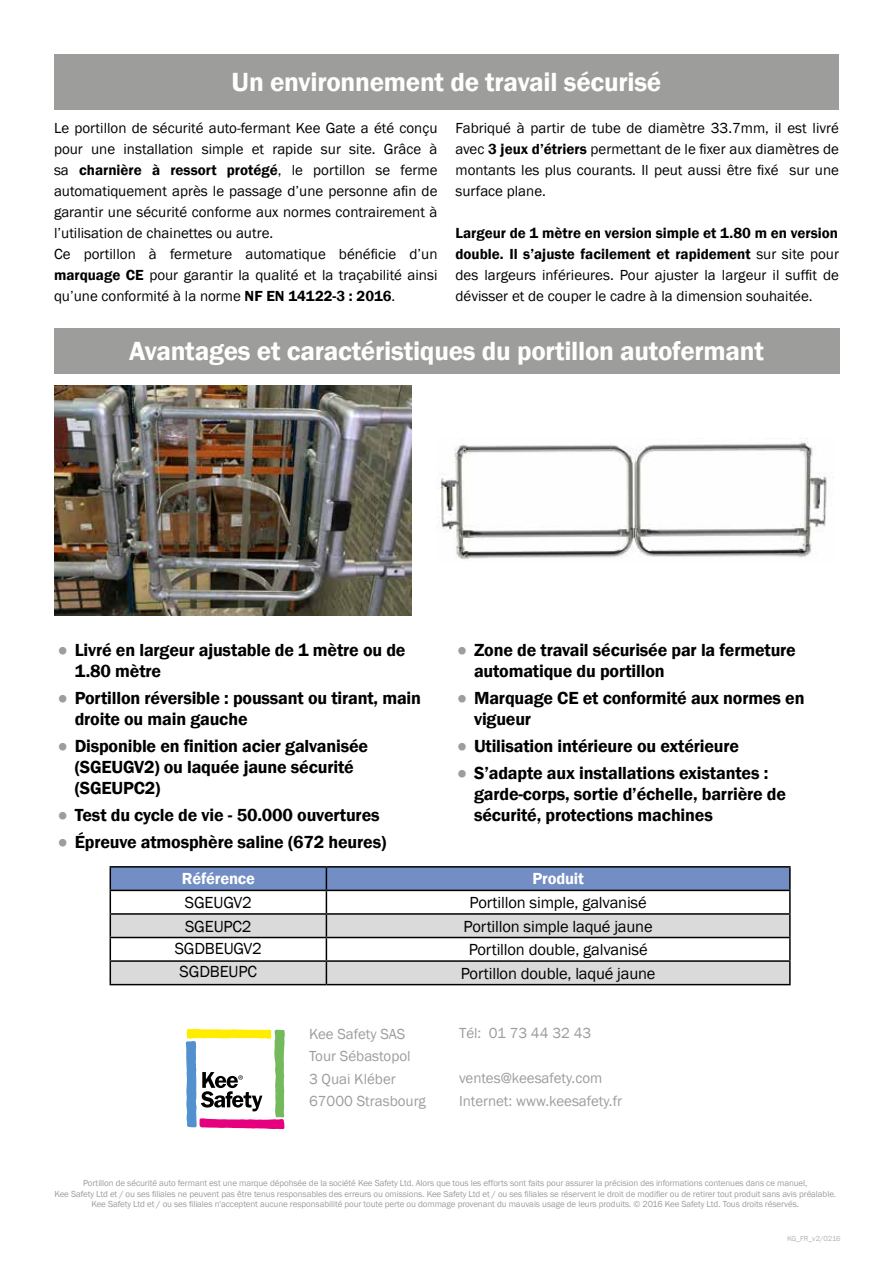
<style>
.page{position:relative;width:893px;height:1263px;background:#fff}
.page>*{position:absolute;margin:0;border:0;box-sizing:border-box;transform-origin:0 0}
.t1{font:600 27px "Franklin Gothic";letter-spacing:-.01em;color:#fff}
.t2{font:600 18px/21px "Franklin Gothic";letter-spacing:-.01em;color:#000}
.t3{font:16.5px "Franklin Gothic";letter-spacing:-.01em;color:#000}
.t4{font:600 16.5px "Franklin Gothic";letter-spacing:-.01em;color:#fff}
.t5{font:15px/21px "Franklin Gothic";color:#000;text-align:justify}
.t6{font:15px/22.5px "Franklin Gothic";color:#9d9d9c}
.t7{font:9px/10.5px "Franklin Gothic";letter-spacing:-.01em;color:#9d9d9c;text-align:center}
.t8{font:7.5px "Franklin Gothic";letter-spacing:-.015em;color:#b3b2b2}
.s1{font-weight:600}
.s2{font-size:27px;color:#9d9d9c}
</style>
<div class="page">
<div style="left:54px;top:54px;width:785px;height:55px;background:#9d9d9c"></div>
<div style="left:54px;top:328px;width:785px;height:46px;background:#9d9d9c"></div>
<img style="left:54px;top:385px;width:357px;height:231px">
<hr style="left:110px;top:866px;width:216px;height:1px;background:#000">
<hr style="left:326px;top:866px;width:465px;height:1px;background:#000">
<hr style="left:789px;top:867px;width:2px;height:23px;background:#000">
<hr style="left:326px;top:890px;width:465px;height:1px;background:#000">
<hr style="left:789px;top:891px;width:2px;height:22px;background:#000">
<hr style="left:326px;top:913px;width:465px;height:2px;background:#000">
<hr style="left:789px;top:915px;width:2px;height:22px;background:#000">
<hr style="left:326px;top:937px;width:465px;height:1px;background:#000">
<hr style="left:789px;top:938px;width:2px;height:22px;background:#000">
<hr style="left:326px;top:960px;width:465px;height:2px;background:#000">
<svg style="left:110px;top:867px;width:680px;height:117px"></svg>
<hr style="left:789px;top:962px;width:2px;height:22px;background:#000">
<hr style="left:110px;top:984px;width:216px;height:1px;background:#000">
<hr style="left:326px;top:984px;width:465px;height:1px;background:#000">
<img style="left:438px;top:438px;width:389px;height:121px">
<svg style="left:186px;top:1029px;width:99px;height:100px"></svg>
<h1 class="t1" style="left:232px;top:65px;width:431px">Un environnement de travail sécurisé</h1>
<p class="t5" style="left:54px;top:118px;width:385px;text-align:left">Le portillon de sécurité auto-fermant Kee Gate a été conçu pour une installation simple et rapide sur site. Grâce à sa <span class="s1">charnière à ressort protégé</span>, le portillon se ferme automatiquement après le passage d’une personne afin de garantir une sécurité conforme aux normes contrairement à l’utilisation de chainettes ou autre.<br>Ce portillon à fermeture automatique bénéficie d’un <span class="s1">marquage CE</span> pour garantir la qualité et la traçabilité ainsi qu’une conformité à la norme <span class="s1">NF EN 14122-3 : 2016</span>.</p>
<p class="t5" style="left:455px;top:118px;width:385px">Fabriqué à partir de tube de diamètre 33.7mm, il est livré avec <span class="s1">3 jeux d’étriers</span> permettant de le fixer aux diamètres de montants les plus courants. Il peut aussi être fixé sur une surface plane.</p>
<p class="t5" style="left:455px;top:223px;width:385px"><span class="s1">Largeur de 1 mètre en version simple et 1.80 m en version double. Il s’ajuste facilement et rapidement</span> sur site pour des largeurs inférieures. Pour ajuster la largeur il suffit de dévisser et de couper le cadre à la dimension souhaitée.</p>
<h1 class="t1" style="left:129px;top:334px;width:636px">Avantages et caractéristiques du portillon autofermant</h1>
<p class="t2" style="left:75px;top:639px;width:332px;text-indent:-21px"><span class="s2">•</span> Livré en largeur ajustable de 1 mètre ou de<br>1.80 mètre</p>
<p class="t2" style="left:75px;top:687px;width:348px;text-indent:-21px"><span class="s2">•</span> Portillon réversible : poussant ou tirant, main droite ou main gauche</p>
<p class="t2" style="left:75px;top:735px;width:295px;text-indent:-21px"><span class="s2">•</span> Disponible en finition acier galvanisée (SGEUGV2) ou laquée jaune sécurité (SGEUPC2)</p>
<p class="t2" style="left:54px;top:804px;width:327px"><span class="s2">•</span> Test du cycle de vie - 50.000 ouvertures</p>
<p class="t2" style="left:54px;top:831px;width:334px"><span class="s2">•</span> Épreuve atmosphère saline (672 heures)</p>
<p class="t2" style="left:474px;top:639px;width:323px;text-indent:-21px"><span class="s2">•</span> Zone de travail sécurisée par la fermeture automatique du portillon</p>
<p class="t2" style="left:474px;top:687px;width:332px;text-indent:-21px"><span class="s2">•</span> Marquage CE et conformité aux normes en vigueur</p>
<p class="t2" style="left:453px;top:735px;width:288px"><span class="s2">•</span> Utilisation intérieure ou extérieure</p>
<p class="t2" style="left:474px;top:762px;width:314px;text-indent:-21px"><span class="s2">•</span> S’adapte aux installations existantes : garde-corps, sortie d’échelle, barrière de sécurité, protections machines</p>
<p class="t4" style="left:182px;top:869px;width:75px">Référence</p>
<p class="t4" style="left:532px;top:869px;width:53px">Produit</p>
<p class="t3" style="left:185px;top:892px;width:68px">SGEUGV2</p>
<p class="t3" style="left:470px;top:892px;width:179px">Portillon simple, galvanisé</p>
<p class="t3" style="left:185px;top:916px;width:68px">SGEUPC2</p>
<p class="t3" style="left:464px;top:916px;width:191px">Portillon simple laqué jaune</p>
<p class="t3" style="left:175px;top:938px;width:89px">SGDBEUGV2</p>
<p class="t3" style="left:469px;top:939px;width:180px">Portillon double, galvanisé</p>
<p class="t3" style="left:180px;top:961px;width:79px">SGDBEUPC</p>
<p class="t3" style="left:461px;top:963px;width:196px">Portillon double, laqué jaune</p>
<p class="t6" style="left:309px;top:1022px;width:118px">Kee Safety SAS<br>Tour Sébastopol<br>3 Quai Kléber<br>67000 Strasbourg</p>
<p class="t6" style="left:459px;top:1022px;width:134px">Tél: 01 73 44 32 43</p>
<p class="t6" style="left:459px;top:1067px;width:165px">ventes@keesafety.com<br>Internet: www.keesafety.fr</p>
<p class="t7" style="left:54px;top:1178px;width:783px">Portillon de sécurité auto fermant est une marque dépohsée de la société Kee Safety Ltd. Alors que tous les efforts sont faits pour assurer la précision des informations contenues dans ce manuel,<br>Kee Safety Ltd et / ou ses filiales ne peuvent pas être tenus responsables des erreurs ou omissions. Kee Safety Ltd et / ou ses filiales se réservent le droit de modifier ou de retirer tout produit sans avis préalable.<br>Kee Safety Ltd et / ou ses filiales n'acceptent aucune responsabilité pour toute perte ou dommage provenant du mauvais usage de leurs produits. © 2016 Kee Safety Ltd. Tous droits réservés.</p>
<p class="t8" style="left:787px;top:1233px;width:55px">KG_FR_v2/0216</p>
</div>
